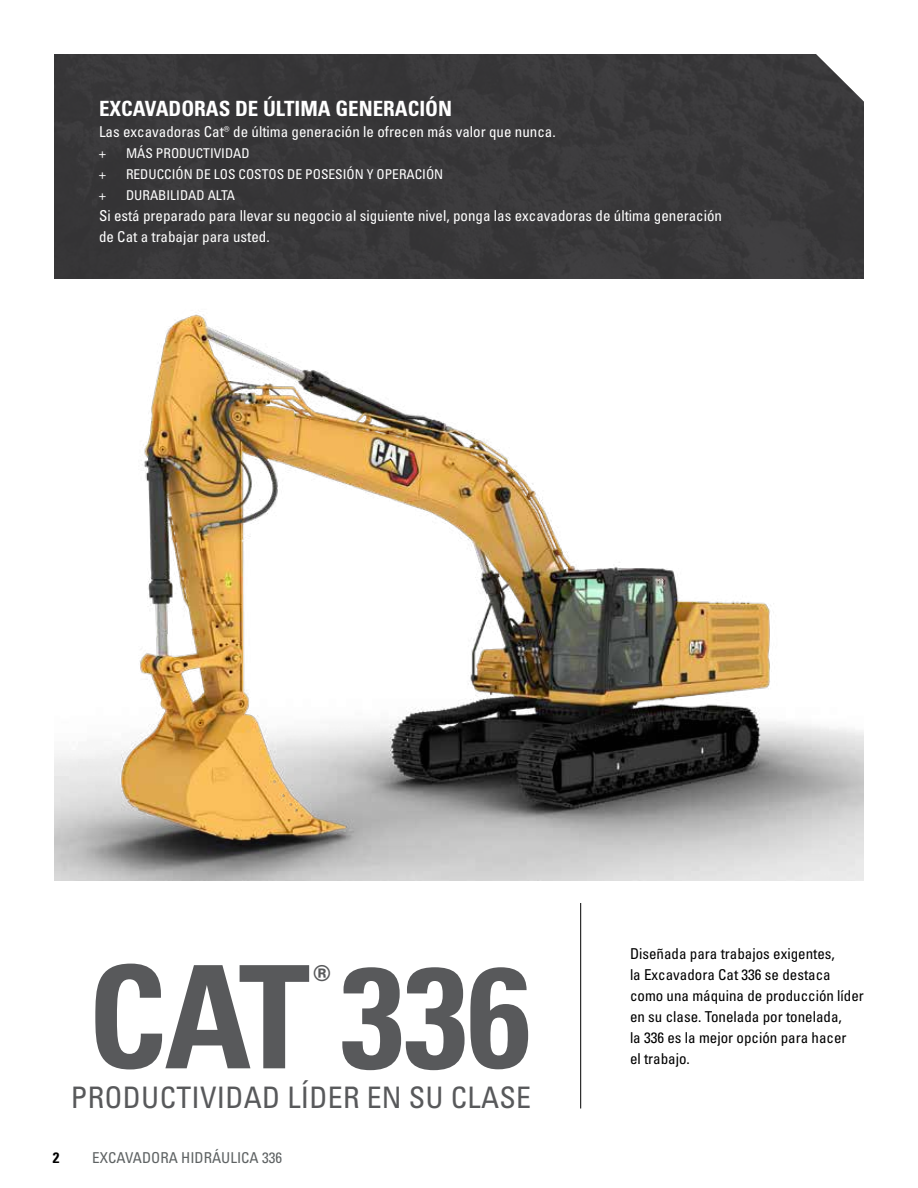
<style>
.page{position:relative;width:918px;height:1188px;background:#fff}
.page>*{position:absolute;margin:0;border:0;box-sizing:border-box;transform-origin:0 0}
.Cat_Model{font:142.95px "Univers LTCYR 67 Bold Cond";letter-spacing:-.01em;color:#58595b}
.Cat_Model-2{font:44.4px "Univers LTCYR 67 Bold Cond";color:#58595b}
.Sub_Title__spaced_ou{font:condensed 29.7px "Univers LTCYR 57";letter-spacing:.01em;color:#58595b}
.Subhead_small_white{font:21px "Univers LTCYR 67 Bold Cond";color:#fff}
.Body_copy_white{font:condensed 15px/21px "Univers LTCYR 57";color:#fff}
.Body_copy{font:condensed 15px/21px "Univers LTCYR 57";color:#000}
.t1{font:condensed 15px "Univers LTCYR 57";color:#5e6263}
.t2{font:15px "Univers LTCYR 67 Bold Cond";color:#000}
.t3{font:condensed 13.5px "Univers LTCYR 57";color:#fff}
</style>
<div class="page">
<div style="left:54px;top:54px;width:810px;height:225px;background:#383739"></div>
<img style="left:54px;top:314px;width:810px;height:567px">
<hr style="left:580px;top:903px;width:1px;height:205px;background:#000">
<p class="Subhead_small_white" style="left:99px;top:96px;width:355px">EXCAVADORAS DE ÚLTIMA GENERACIÓN</p>
<p class="Body_copy_white" style="left:99px;top:121px;width:458px">Las excavadoras Cat® de última generación le ofrecen más valor que nunca.</p>
<p class="t3" style="left:99px;top:145px;width:8px">+</p>
<p class="t3" style="left:126px;top:145px;width:125px">MÁS PRODUCTIVIDAD</p>
<p class="t3" style="left:99px;top:166px;width:8px">+</p>
<p class="t3" style="left:126px;top:166px;width:319px">REDUCCIÓN DE LOS COSTOS DE POSESIÓN Y OPERACIÓN</p>
<p class="t3" style="left:99px;top:187px;width:8px">+</p>
<p class="t3" style="left:126px;top:187px;width:111px">DURABILIDAD ALTA</p>
<p class="Body_copy_white" style="left:99px;top:205px;width:625px">Si está preparado para llevar su negocio al siguiente nivel, ponga las excavadoras de última generación de Cat a trabajar para usted.</p>
<p class="Cat_Model" style="left:88px;top:930px;width:445px">CAT 336</p>
<p class="Cat_Model-2" style="left:313px;top:954px;width:19px">®</p>
<p class="Sub_Title__spaced_ou" style="left:71px;top:1079px;width:462px">PRODUCTIVIDAD LÍDER EN SU CLASE</p>
<p class="t2" style="left:53px;top:1148px;width:8px">2</p>
<p class="t1" style="left:92px;top:1148px;width:191px">EXCAVADORA HIDRÁULICA 336</p>
<p class="Body_copy" style="left:630px;top:943px;width:235px">Diseñada para trabajos exigentes,<br>la Excavadora Cat 336 se destaca como una máquina de producción líder en su clase. Tonelada por tonelada,<br>la 336 es la mejor opción para hacer</p>
<p class="Body_copy" style="left:630px;top:1048px;width:61px">el trabajo.</p>
</div>
